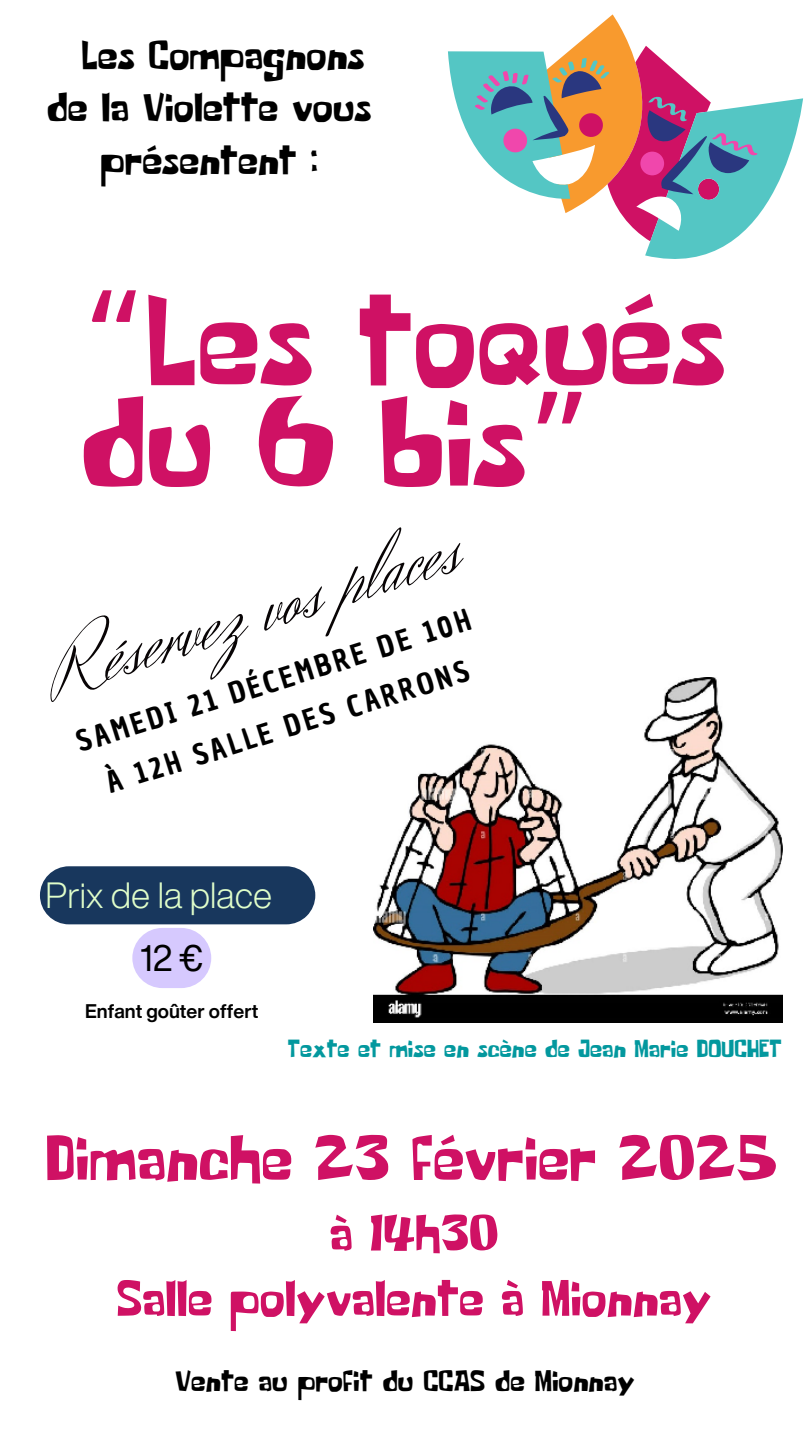
<style>
.page{position:relative;width:810px;height:1440px;background:#fff}
.page>*{position:absolute;margin:0;border:0;box-sizing:border-box;transform-origin:0 0}
.t1{font:129.3px/101.5px "Some Time Later";color:#cf1164}
.t2{font:85.8px "Herr Von Muellerhoff";color:#080405}
.t3{font:64.2px "Some Time Later";color:#cf1164}
.t4{font:51.2px/65.2px "Some Time Later";color:#cf1164;text-align:center}
.t5{font:41.1px "Some Time Later";color:#000}
.t6{font:36px "Helvetica Now Display";color:#000}
.t7{font:300 35.6px "Helvetica Now Display";color:#e0feca}
.t8{font:30px "Some Time Later";color:#000}
.t9{font:28.2px/47.9px "Chau Philomene One";color:#000;text-align:center}
.t10{font:25px "Some Time Later";color:#03989e}
.t11{font:700 19.2px "Helvetica Now Display";color:#000}
.s1{font-family:"Noto Sans Gurmukhi"}
</style>
<div class="page">
<svg style="left:448px;top:51px;width:355px;height:208px"></svg>
<svg style="left:475px;top:14px;width:283px;height:227px"></svg>
<img style="left:373px;top:678px;width:410px;height:345px">
<div style="left:40px;top:866px;width:275px;height:58px;background:#18375d"></div>
<div style="left:132px;top:928px;width:79px;height:60px;background:#d6c9fe;border-radius:30px"></div>
<h2 class="t5" style="left:81px;top:40px;width:285px">Les Compagnons</h2>
<h2 class="t5" style="left:47px;top:92px;width:326px">de la Violette vous</h2>
<h2 class="t5" style="left:101px;top:145px;width:219px">présentent :</h2>
<p class="t1" style="left:81px;top:308px;width:647px"><span class="s1">“</span>Les toqués du 6 bis<span class="s1">”</span></p>
<h5 class="t2" style="left:29px;top:620px;width:432px;rotate:-17deg">Réservez vos places</h5>
<p class="t9" style="left:70px;top:719px;width:413px;rotate:-17deg">SAMEDI 21 DÉCEMBRE DE 10H<br>À 12H SALLE DES CARRONS</p>
<p class="t7" style="left:46px;top:869px;width:228px">Prix de la place</p>
<p class="t6" style="left:140px;top:931px;width:65px">12€</p>
<p class="t11" style="left:85px;top:997px;width:175px">Enfant goûter offert</p>
<h1 class="t10" style="left:288px;top:1039px;width:495px">Texte et mise en scène de Jean Marie DOUCHET</h1>
<h4 class="t3" style="left:46px;top:1135px;width:733px">Dimanche 23 février 2025</h4>
<h4 class="t4" style="left:117px;top:1207px;width:597px">à 14h30<br>Salle polyvalente à Mionnay</h4>
<h2 class="t8" style="left:175px;top:1370px;width:461px">Vente au profit du CCAS de Mionnay</h2>
</div>
